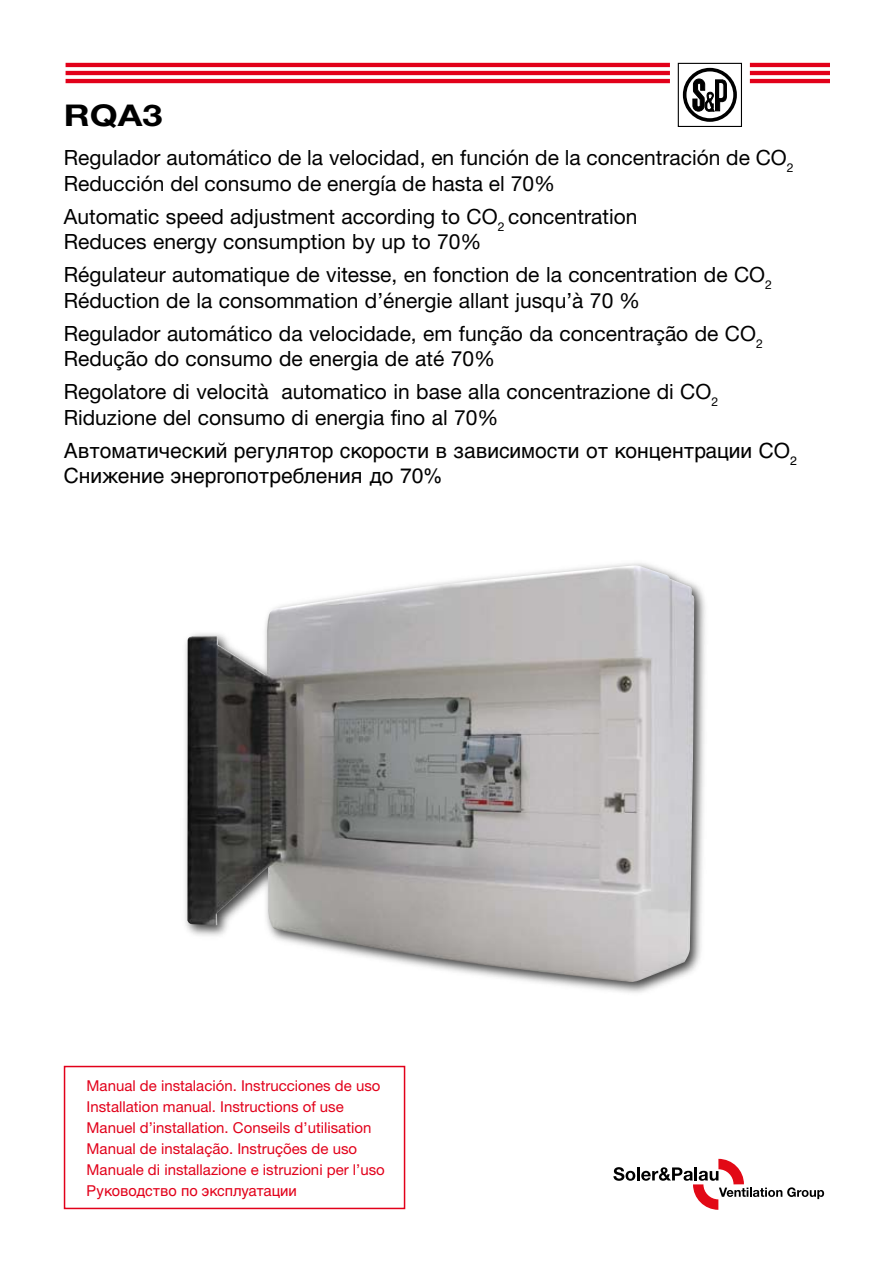
<style>
.page{position:relative;width:893px;height:1263px;background:#fff}
.page>*{position:absolute;margin:0;border:0;box-sizing:border-box;transform-origin:0 0}
.t1{font:700 30px "Helvetica Neue";color:#000;scale:1.2 1}
.t2{font:21px/25.5px "Helvetica Neue";color:#000}
.t3{font:21px/25.5px "Helvetica Cyr Upright";color:#000}
.t4{font:15px/21px "Helvetica Neue";color:#e2001a}
.t5{font:15px "Helvetica Cyr Upright";color:#e2001a}
</style>
<div class="page">
<svg style="left:693px;top:79px;width:34px;height:32px"></svg>
<div style="left:683px;top:68px;width:54px;height:54px;border:4px solid #000;border-radius:50%"></div>
<div style="left:678px;top:63px;width:64px;height:64px;border:1px solid #000"></div>
<hr style="left:66px;top:63px;width:604px;height:4px;background:#e2001a">
<hr style="left:66px;top:71px;width:604px;height:4px;background:#e2001a">
<hr style="left:66px;top:79px;width:604px;height:4px;background:#e2001a">
<hr style="left:750px;top:63px;width:79px;height:4px;background:#e2001a">
<hr style="left:750px;top:71px;width:79px;height:4px;background:#e2001a">
<hr style="left:750px;top:79px;width:79px;height:4px;background:#e2001a">
<div style="left:180px;top:558px;width:530px;height:439px;background:#000;opacity:.75"></div>
<img style="left:187px;top:565px;width:508px;height:418px">
<svg style="left:613px;top:1159px;width:211px;height:51px"></svg>
<div style="left:64px;top:1066px;width:341px;height:143px;border:2px solid #e2001a"></div>
<h1 class="t1" style="left:64px;top:97px;width:84px">RQA3</h1>
<p class="t2" style="left:64px;top:145px;width:731px">Regulador automático de la velocidad, en función de la concentración de CO<sub>2<br></sub>Reducción del consumo de energía de hasta el 70%</p>
<p class="t2" style="left:64px;top:203px;width:575px">Automatic speed adjustment according to CO<sub>2</sub> concentration<br>Reduces energy consumption by up to 70%</p>
<p class="t2" style="left:64px;top:262px;width:710px">Régulateur automatique de vitesse, en fonction de la concentration de CO<sub>2<br></sub>Réduction de la consommation d’énergie allant jusqu’à 70 %</p>
<p class="t2" style="left:64px;top:320px;width:700px">Regulador automático da velocidade, em função da concentração de CO<sub>2<br></sub>Redução do consumo de energia de até 70%</p>
<p class="t2" style="left:64px;top:379px;width:656px">Regolatore di velocità automatico in base alla concentrazione di CO<sub>2<br></sub>Riduzione del consumo di energia fino al 70%</p>
<p class="t3" style="left:64px;top:438px;width:735px">Автоматический регулятор скорости в зависимости от концентрации CO<sub>2<br></sub>Снижение энергопотребления до 70%</p>
<p class="t4" style="left:87px;top:1075px;width:300px">Manual de instalación. Instrucciones de uso Installation manual. Instructions of use Manuel d’installation. Conseils d’utilisation Manual de instalação. Instruções de uso Manuale di installazione e istruzioni per l’uso</p>
<p class="t5" style="left:87px;top:1182px;width:212px">Руководство по эксплуатации</p>
</div>
